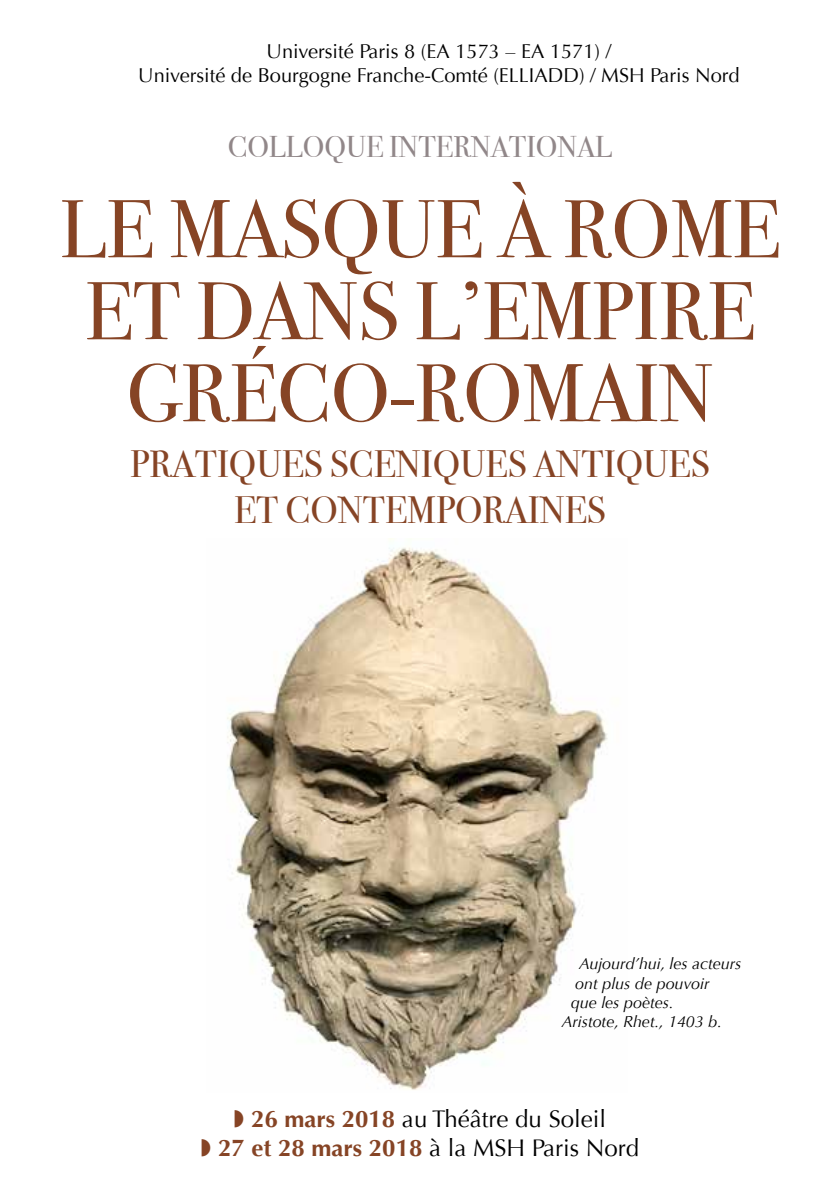
<style>
.page{position:relative;width:840px;height:1191px;background:#fff}
.page>*{position:absolute;margin:0;border:0;box-sizing:border-box;transform-origin:0 0}
.t1{font:82px/82px "Bodoni Svty Two ITCTT";color:#864425;text-align:center}
.t2{font:38px/46px "Bodoni Svty Two ITCTT";color:#864425;text-align:center}
.t3{font:30px "Bodoni Svty Two ITCTT";color:#918789}
.t4{font:24px/28.8px "Optima";color:#000;text-align:center}
.t5{font:20px/24px "Optima";color:#000;text-align:center}
.t6{font:italic 16px "Optima";color:#000}
.s1{color:#864425}
.s2{font-weight:700;color:#864425}
</style>
<div class="page">
<img style="left:227px;top:539px;width:381px;height:551px">
<p class="t5" style="left:138px;top:40px;width:602px">Université Paris 8 (EA 1573 – EA 1571) /<br>Université de Bourgogne Franche-Comté (ELLIADD) / MSH Paris Nord</p>
<h3 class="t3" style="left:227px;top:122px;width:386px">COLLOQUE INTERNATIONAL</h3>
<h1 class="t1" style="left:60px;top:180px;width:721px">LE MASQUE À ROME<br>ET DANS L’EMPIRE<br>GRÉCO-ROMAIN</h1>
<h2 class="t2" style="left:130px;top:437px;width:580px">PRATIQUES SCENIQUES ANTIQUES<br>ET CONTEMPORAINES</h2>
<p class="t6" style="left:578px;top:954px;width:164px">Aujourd’hui, les acteurs</p>
<p class="t6" style="left:575px;top:974px;width:135px">ont plus de pouvoir</p>
<p class="t6" style="left:570px;top:993px;width:104px">que les poètes.</p>
<p class="t6" style="left:561px;top:1012px;width:161px">Aristote, Rhet., 1403 b.</p>
<p class="t4" style="left:201px;top:1104px;width:439px"><span class="s1">◗</span> <span class="s2">26 mars 2018</span> au Théâtre du Soleil<br><span class="s1">◗</span> <span class="s2">27 et 28 mars 2018</span> à la MSH Paris Nord</p>
</div>
